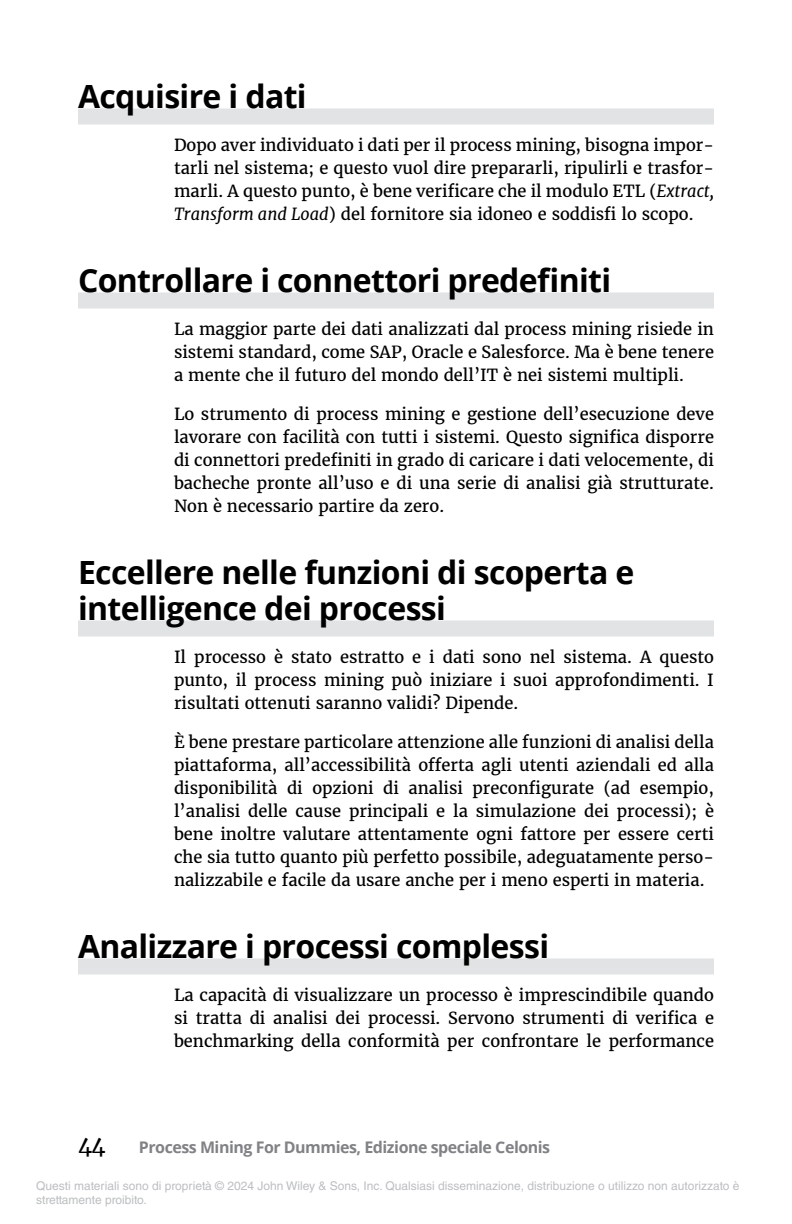
<style>
.page{position:relative;width:792px;height:1224px;background:#fff}
.page>*{position:absolute;margin:0;border:0;box-sizing:border-box;transform-origin:0 0}
.t1{font:700 32px/36px "Open Sans";letter-spacing:-.02em;color:#000}
.t2{font:22px "Merriweather";color:#000}
.t3{font:16.4px/23px "Merriweather";color:#000;text-align:justify}
.t4{font:700 16px "Open Sans";letter-spacing:-.03em;color:#808285}
.t5{font:12px/14.4px "Helvetica LT Std";color:#bcbec0}
.s1{font-style:italic}
</style>
<div class="page">
<div style="left:78px;top:108px;width:636px;height:16px;background:#e2e3e4"></div>
<div style="left:78px;top:292px;width:636px;height:16px;background:#e2e3e4"></div>
<div style="left:78px;top:620px;width:636px;height:16px;background:#e2e3e4"></div>
<div style="left:78px;top:958px;width:636px;height:16px;background:#e2e3e4"></div>
<h1 class="t1" style="left:78px;top:78px;width:230px">Acquisire i dati</h1>
<p class="t3" style="left:174px;top:134px;width:542px">Dopo aver individuato i dati per il process mining, bisogna impor&shy;tarli nel sistema; e questo vuol dire prepararli, ripulirli e trasfor&shy;marli. A questo punto, è bene verificare che il modulo ETL (<span class="s1">Extract, Transform and Load</span>) del fornitore sia idoneo e soddisfi lo scopo.</p>
<h1 class="t1" style="left:78px;top:262px;width:535px">Controllare i connettori predefiniti</h1>
<p class="t3" style="left:174px;top:318px;width:541px">La maggior parte dei dati analizzati dal process mining risiede in sistemi standard, come SAP, Oracle e Salesforce. Ma è bene tenere a mente che il futuro del mondo dell’IT è nei sistemi multipli.</p>
<p class="t3" style="left:174px;top:403px;width:542px">Lo strumento di process mining e gestione dell’esecuzione deve lavorare con facilità con tutti i sistemi. Questo significa disporre di connettori predefiniti in grado di caricare i dati velocemente, di bacheche pronte all’uso e di una serie di analisi già strutturate.<br>Non è necessario partire da zero.</p>
<h1 class="t1" style="left:78px;top:554px;width:558px">Eccellere nelle funzioni di scoperta e intelligence dei processi</h1>
<p class="t3" style="left:174px;top:646px;width:542px">Il processo è stato estratto e i dati sono nel sistema. A questo punto, il process mining può iniziare i suoi approfondimenti. I risultati ottenuti saranno validi? Dipende.</p>
<p class="t3" style="left:174px;top:731px;width:542px">È bene prestare particolare attenzione alle funzioni di analisi della piattaforma, all’accessibilità offerta agli utenti aziendali ed alla disponibilità di opzioni di analisi preconfigurate (ad esempio, l’analisi delle cause principali e la simulazione dei processi); è bene inoltre valutare attentamente ogni fattore per essere certi che sia tutto quanto più perfetto possibile, adeguatamente perso&shy;nalizzabile e facile da usare anche per i meno esperti in materia.</p>
<h1 class="t1" style="left:78px;top:928px;width:473px">Analizzare i processi complessi</h1>
<p class="t3" style="left:174px;top:984px;width:542px">La capacità di visualizzare un processo è imprescindibile quando si tratta di analisi dei processi. Servono strumenti di verifica e benchmarking della conformità per confrontare le performance</p>
<h2 class="t2" style="left:78px;top:1130px;width:29px">44</h2>
<p class="t4" style="left:139px;top:1136px;width:413px">Process Mining For Dummies, Edizione speciale Celonis</p>
<p class="t5" style="left:36px;top:1178px;width:705px">Questi materiali sono di proprietà © 2024 John Wiley &amp; Sons, Inc. Qualsiasi disseminazione, distribuzione o utilizzo non autorizzato è strettamente proibito.</p>
</div>
